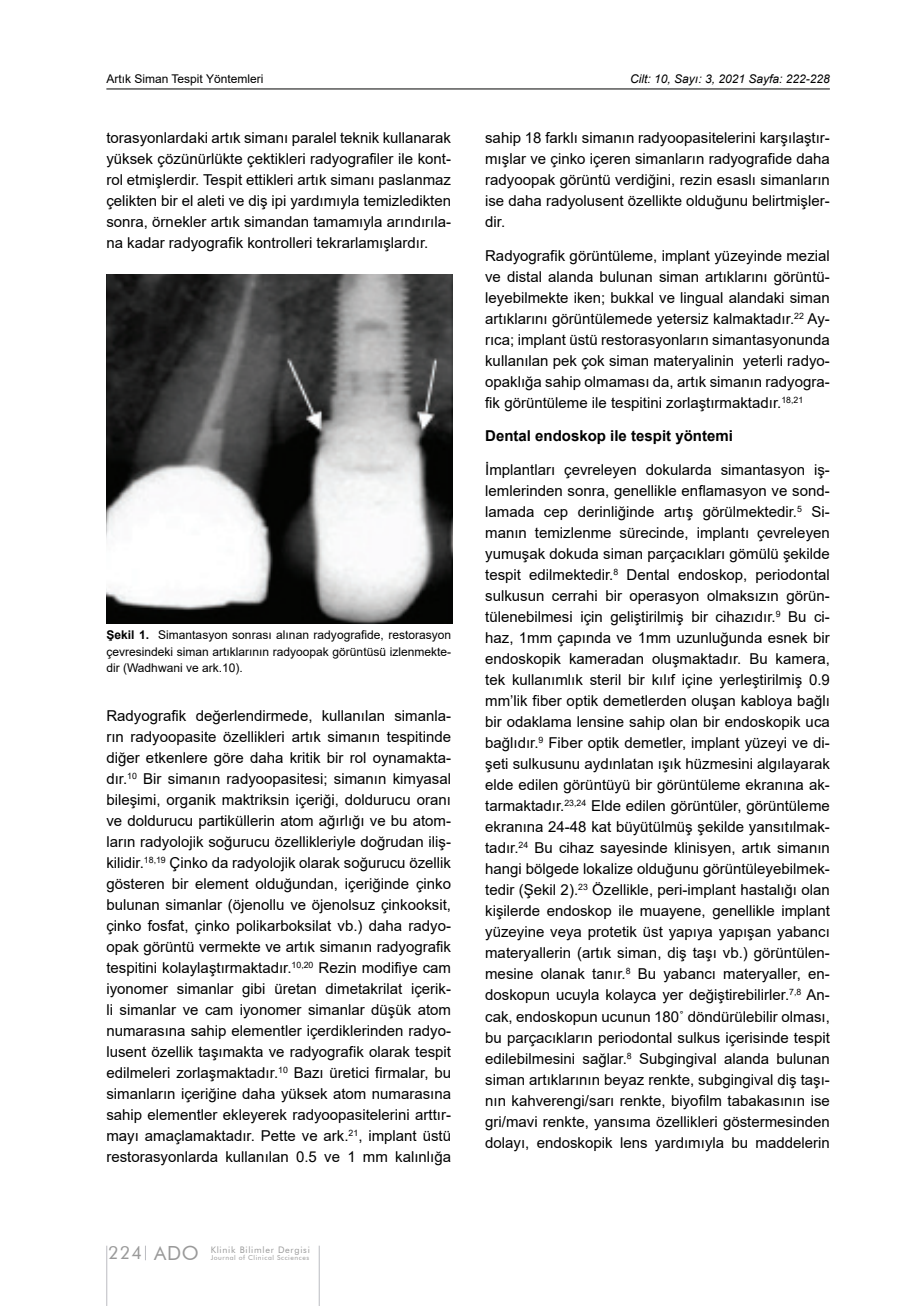
<style>
.page{position:relative;width:915px;height:1306px;background:#fff}
.page>*{position:absolute;margin:0;border:0;box-sizing:border-box;transform-origin:0 0}
.t1{font:18px "Futura BT";color:#999}
.t2{font:15px/21px "Arial";color:#000;text-align:justify}
.t3{font:700 15px "Arial";color:#000}
.t4{font:12px/16.5px "Arial";color:#000;text-align:justify}
.t5{font:italic 12px "Arial";color:#000}
.t6{font:9px "Futura BT";letter-spacing:.08em;color:#999}
.t7{font:6.75px "Futura BT";letter-spacing:.08em;color:#999}
.s1{font-weight:700}
.s2{font-size:19.5px}
</style>
<div class="page">
<hr style="left:106px;top:89px;width:723px;height:1px;background:#040503">
<hr style="left:106px;top:1245px;width:1px;height:60px;background:#bbbcc1">
<hr style="left:319px;top:1245px;width:1px;height:60px;background:#bbbcc1">
<svg style="left:145px;top:1245px;width:1px;height:15px"></svg>
<img style="left:106px;top:275px;width:346px;height:349px">
<p class="t4" style="left:106px;top:71px;width:158px">Artık Siman Tespit Yöntemleri</p>
<p class="t5" style="left:630px;top:71px;width:201px">Cilt: 10, Sayı: 3, 2021 Sayfa: 222-228</p>
<p class="t2" style="left:106px;top:127px;width:346px">torasyonlardaki artık simanı paralel teknik kullanarak yüksek çözünürlükte çektikleri radyografiler ile kont&shy;rol etmişlerdir. Tespit ettikleri artık simanı paslanmaz çelikten bir el aleti ve diş ipi yardımıyla temizledikten sonra, örnekler artık simandan tamamıyla arındırıla&shy;na kadar radyografik kontrolleri tekrarlamışlardır.</p>
<p class="t4" style="left:106px;top:627px;width:346px"><span class="s1">Şekil 1.</span> Simantasyon sonrası alınan radyografide, restorasyon çevresindeki siman artıklarının radyoopak görüntüsü izlenmekte&shy;dir (Wadhwani ve ark.10).</p>
<p class="t2" style="left:106px;top:704px;width:346px">Radyografik değerlendirmede, kullanılan simanla&shy;rın radyoopasite özellikleri artık simanın tespitinde diğer etkenlere göre daha kritik bir rol oynamakta&shy;dır.<sup>10</sup> Bir simanın radyoopasitesi; simanın kimyasal bileşimi, organik maktriksin içeriği, doldurucu oranı ve doldurucu partiküllerin atom ağırlığı ve bu atom&shy;ların radyolojik soğurucu özellikleriyle doğrudan iliş&shy;kilidir.<sup>18,19</sup> Çinko da radyolojik olarak soğurucu özellik gösteren bir element olduğundan, içeriğinde çinko bulunan simanlar (öjenollu ve öjenolsuz çinkooksit, çinko fosfat, çinko polikarboksilat vb.) daha radyo&shy;opak görüntü vermekte ve artık simanın radyografik tespitini kolaylaştırmaktadır.<sup>10,20</sup> Rezin modifiye cam iyonomer simanlar gibi üretan dimetakrilat içerik&shy;li simanlar ve cam iyonomer simanlar düşük atom numarasına sahip elementler içerdiklerinden radyo&shy;lusent özellik taşımakta ve radyografik olarak tespit edilmeleri zorlaşmaktadır.<sup>10</sup> Bazı üretici firmalar, bu simanların içeriğine daha yüksek atom numarasına sahip elementler ekleyerek radyoopasitelerini arttır&shy;mayı amaçlamaktadır. Pette ve ark.<sup>21</sup>, implant üstü restorasyonlarda kullanılan 0.5 ve 1 mm kalınlığa</p>
<p class="t6" style="left:154px;top:1243px;width:157px"><span class="s2">ADO</span> Klinik Bilimler Dergisi</p>
<p class="t1" style="left:108px;top:1242px;width:36px">224</p>
<p class="t7" style="left:210px;top:1253px;width:100px">Journal of Clinical Scciences</p>
<p class="t2" style="left:485px;top:127px;width:346px">sahip 18 farklı simanın radyoopasitelerini karşılaştır&shy;mışlar ve çinko içeren simanların radyografide daha radyoopak görüntü verdiğini, rezin esaslı simanların ise daha radyolusent özellikte olduğunu belirtmişler&shy;dir.</p>
<p class="t2" style="left:485px;top:245px;width:346px">Radyografik görüntüleme, implant yüzeyinde mezial ve distal alanda bulunan siman artıklarını görüntü&shy;leyebilmekte iken; bukkal ve lingual alandaki siman artıklarını görüntülemede yetersiz kalmaktadır.<sup>22</sup> Ay&shy;rıca; implant üstü restorasyonların simantasyonunda kullanılan pek çok siman materyalinin yeterli radyo&shy;opaklığa sahip olmaması da, artık simanın radyogra&shy;fik görüntüleme ile tespitini zorlaştırmaktadır.<sup>18,21</sup></p>
<p class="t3" style="left:485px;top:425px;width:249px">Dental endoskop ile tespit yöntemi</p>
<p class="t2" style="left:485px;top:459px;width:346px">İmplantları çevreleyen dokularda simantasyon iş&shy;lemlerinden sonra, genellikle enflamasyon ve sond&shy;lamada cep derinliğinde artış görülmektedir.<sup>5</sup> Si&shy;manın temizlenme sürecinde, implantı çevreleyen yumuşak dokuda siman parçacıkları gömülü şekilde tespit edilmektedir.<sup>8</sup> Dental endoskop, periodontal sulkusun cerrahi bir operasyon olmaksızın görün&shy;tülenebilmesi için geliştirilmiş bir cihazıdır.<sup>9</sup> Bu ci&shy;haz, 1mm çapında ve 1mm uzunluğunda esnek bir endoskopik kameradan oluşmaktadır. Bu kamera, tek kullanımlık steril bir kılıf içine yerleştirilmiş 0.9 mm’lik fiber optik demetlerden oluşan kabloya bağlı bir odaklama lensine sahip olan bir endoskopik uca bağlıdır.<sup>9</sup> Fiber optik demetler, implant yüzeyi ve di&shy;şeti sulkusunu aydınlatan ışık hüzmesini algılayarak elde edilen görüntüyü bir görüntüleme ekranına ak&shy;tarmaktadır.<sup>23,24</sup> Elde edilen görüntüler, görüntüleme ekranına 24-48 kat büyütülmüş şekilde yansıtılmak&shy;tadır.<sup>24</sup> Bu cihaz sayesinde klinisyen, artık simanın hangi bölgede lokalize olduğunu görüntüleyebilmek&shy;tedir (Şekil 2).<sup>23</sup> Özellikle, peri-implant hastalığı olan kişilerde endoskop ile muayene, genellikle implant yüzeyine veya protetik üst yapıya yapışan yabancı materyallerin (artık siman, diş taşı vb.) görüntülen&shy;mesine olanak tanır.<sup>8</sup> Bu yabancı materyaller, en&shy;doskopun ucuyla kolayca yer değiştirebilirler.<sup>7,8</sup> An&shy;cak, endoskopun ucunun 180˚ döndürülebilir olması, bu parçacıkların periodontal sulkus içerisinde tespit edilebilmesini sağlar.<sup>8</sup> Subgingival alanda bulunan siman artıklarının beyaz renkte, subgingival diş taşı&shy;nın kahverengi/sarı renkte, biyofilm tabakasının ise gri/mavi renkte, yansıma özellikleri göstermesinden dolayı, endoskopik lens yardımıyla bu maddelerin</p>
</div>
